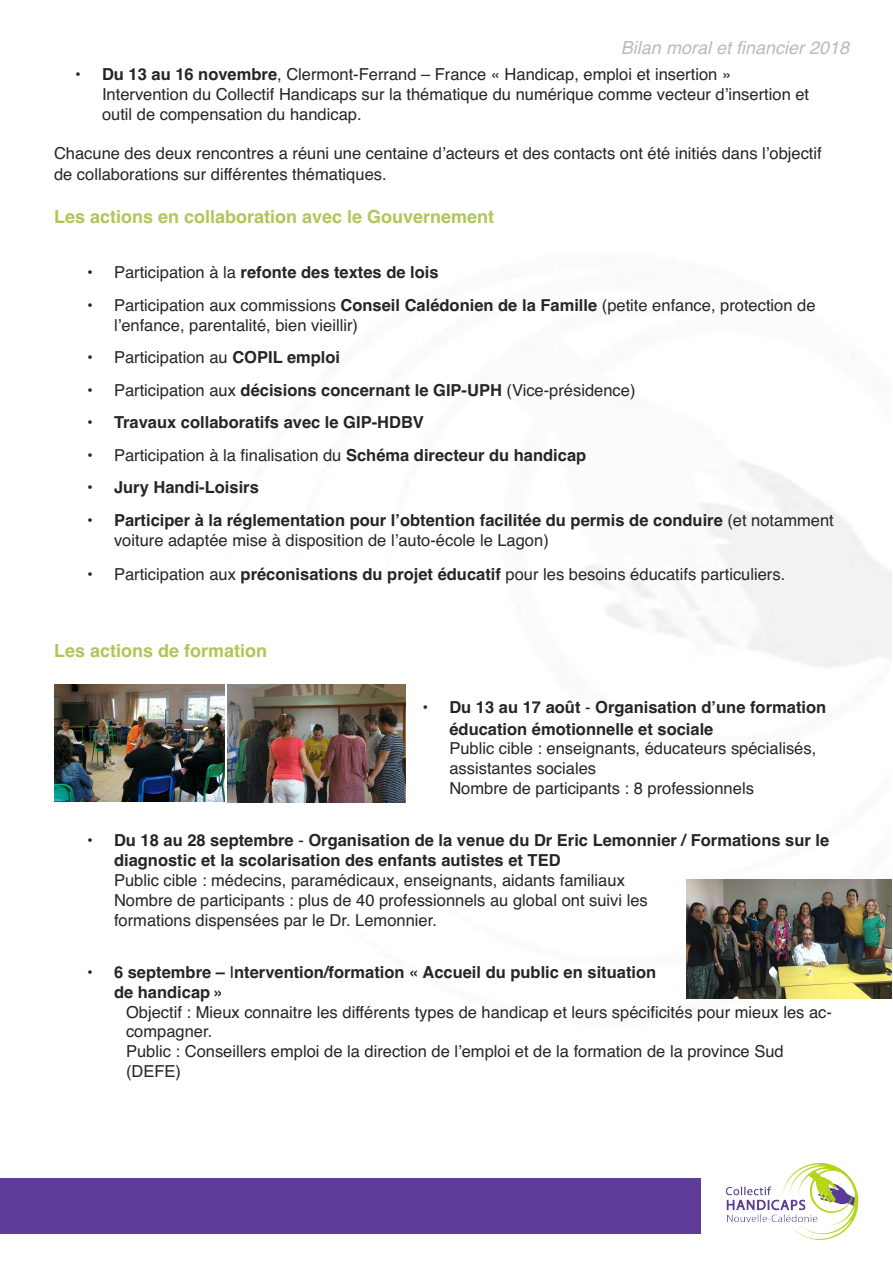
<style>
.page{position:relative;width:893px;height:1263px;background:#fff}
.page>*{position:absolute;margin:0;border:0;box-sizing:border-box;transform-origin:0 0}
.t1{font:700 18px "Helvetica";color:#aec759}
.t2{font:italic 18px "Helvetica";color:#bcbbbc}
.t3{font:16.5px/19.8px "Helvetica";color:#272526}
.t4{font:700 16.5px/19.8px "Helvetica";color:#272526}
.s1{font-weight:700}
.s2{font-weight:400}
</style>
<div class="page">
<img style="left:586px;top:461px;width:305px;height:538px">
<img style="left:725px;top:1162px;width:134px;height:78px">
<div style="left:0;top:1178px;width:701px;height:56px;background:#5e3c9a"></div>
<img style="left:54px;top:684px;width:170px;height:117px">
<img style="left:227px;top:685px;width:178px;height:118px">
<img style="left:686px;top:880px;width:205px;height:118px">
<p class="t2" style="left:621px;top:37px;width:230px">Bilan moral et financier 2018</p>
<p class="t3" style="left:102px;top:65px;width:709px;text-indent:-27px"><span class="s1">• Du 13 au 16 novembre</span>, Clermont-Ferrand – France « Handicap, emploi et insertion »<br>Intervention du Collectif Handicaps sur la thématique du numérique comme vecteur d’insertion et outil de compensation du handicap.</p>
<p class="t3" style="left:54px;top:143px;width:769px;line-height:20.9px">Chacune des deux rencontres a réuni une centaine d’acteurs et des contacts ont été initiés dans l’objectif de collaborations sur différentes thématiques.</p>
<p class="t1" style="left:54px;top:207px;width:442px">Les actions en collaboration avec le Gouvernement</p>
<p class="t4" style="left:87px;top:263px;width:353px"><span class="s2">• Participation à la</span> refonte des textes de lois</p>
<p class="t3" style="left:114px;top:295px;width:703px;text-indent:-27px">• Participation aux commissions <span class="s1">Conseil Calédonien de la Famille</span> (petite enfance, protection de l’enfance, parentalité, bien vieillir)</p>
<p class="t3" style="left:87px;top:348px;width:255px">• Participation au <span class="s1">COPIL emploi</span></p>
<p class="t3" style="left:87px;top:380px;width:550px">• Participation aux <span class="s1">décisions concernant le GIP-UPH</span> (Vice-présidence)</p>
<p class="t4" style="left:87px;top:413px;width:338px">• Travaux collaboratifs avec le GIP-HDBV</p>
<p class="t3" style="left:87px;top:445px;width:501px">• Participation à la finalisation du <span class="s1">Schéma directeur du handicap</span></p>
<p class="t4" style="left:87px;top:478px;width:173px">• Jury Handi-Loisirs</p>
<p class="t4" style="left:114px;top:510px;width:721px;text-indent:-27px">• Participer à la réglementation pour l’obtention facilitée du permis de conduire <span class="s2">(et notamment voiture adaptée mise à disposition de l’auto-école le Lagon)</span></p>
<p class="t3" style="left:87px;top:564px;width:700px">• Participation aux <span class="s1">préconisations du projet éducatif</span> pour les besoins éducatifs particuliers.</p>
<p class="t1" style="left:54px;top:640px;width:215px">Les actions de formation</p>
<p class="t4" style="left:449px;top:696px;width:378px;line-height:21.6px;text-indent:-27px">• Du 13 au 17 août <span class="s2">-</span> Organisation d’une formation éducation émotionnelle et sociale</p>
<p class="t3" style="left:449px;top:739px;width:368px">Public cible : enseignants, éducateurs spécialisés, assistantes sociales<br>Nombre de participants : 8 professionnels</p>
<p class="t4" style="left:114px;top:831px;width:717px;text-indent:-27px">• Du 18 au 28 septembre <span class="s2">-</span> Organisation de la venue du Dr Eric Lemonnier / Formations sur le diagnostic et la scolarisation des enfants autistes et TED</p>
<p class="t3" style="left:114px;top:870px;width:535px">Public cible : médecins, paramédicaux, enseignants, aidants familiaux<br>Nombre de participants : plus de 40 professionnels au global ont suivi les formations dispensées par le Dr. Lemonnier.</p>
<p class="t4" style="left:114px;top:962px;width:544px;text-indent:-27px">• 6 septembre – <span class="s2">I</span>ntervention/formation « Accueil du public en situation de handicap »</p>
<p class="t3" style="left:126px;top:1002px;width:707px">Objectif : Mieux connaitre les différents types de handicap et leurs spécificités pour mieux les ac&shy;compagner.<br>Public : Conseillers emploi de la direction de l’emploi et de la formation de la province Sud (DEFE)</p>
</div>
